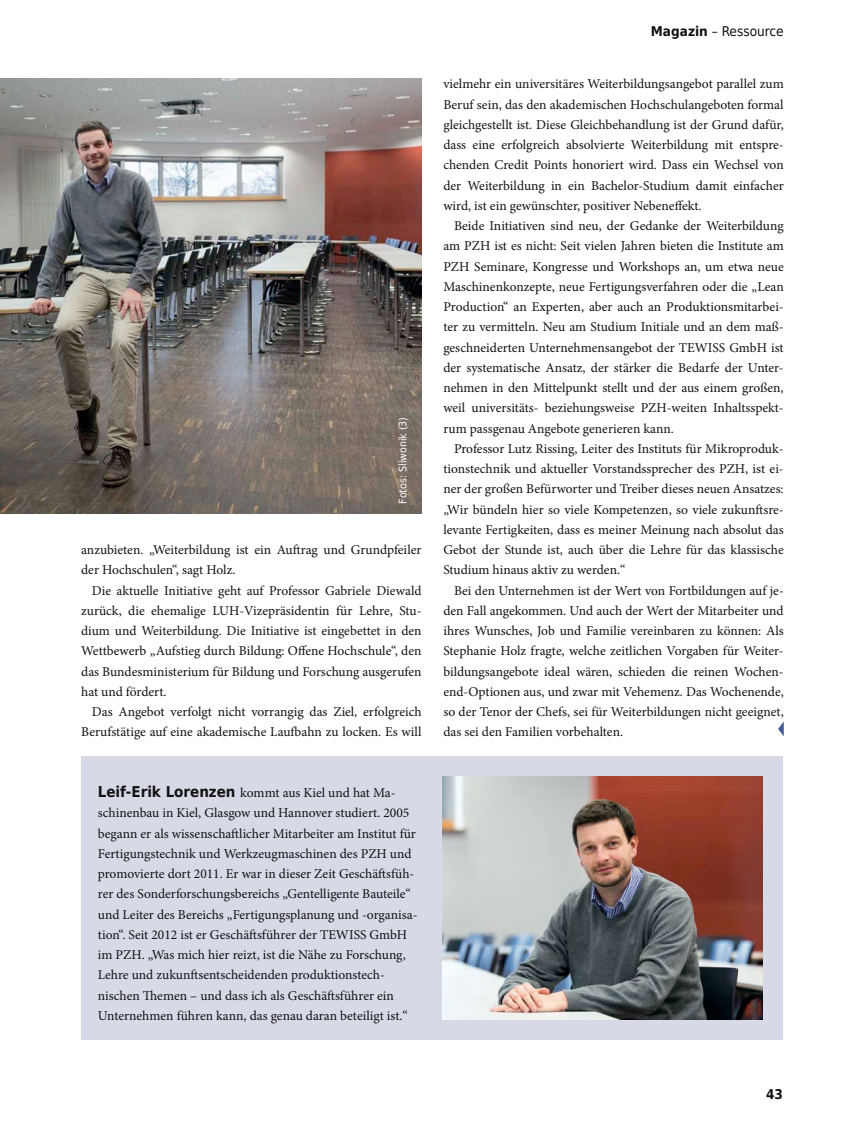
<style>
.page{position:relative;width:851px;height:1127px;background:#fff}
.page>*{position:absolute;margin:0;border:0;box-sizing:border-box;transform-origin:0 0}
.t1{font:13.5px/20.2px "Minion Pro";color:#121212;text-align:justify}
.t2{font:13.5px "DejaVu Sans Condensed";color:#121212}
.t3{font:700 13.5px "DejaVu Sans Condensed";color:#121212}
.t4{font:10.5px "DejaVu Sans Condensed";color:#fff}
.s1{font-family:"DejaVu Sans Condensed";font-weight:700;font-size:15px}
.s2{font-weight:700}
</style>
<div class="page">
<div style="left:81px;top:757px;width:701px;height:282px;background:#d7d9e6"></div>
<svg style="left:778px;top:722px;width:5px;height:14px"></svg>
<img style="left:0;top:78px;width:421px;height:436px">
<img style="left:442px;top:777px;width:320px;height:243px">
<p class="t4" style="left:394px;top:503px;width:88px;rotate:-90deg">Fotos: Sliwonik (3)</p>
<p class="t1" style="left:81px;top:540px;width:342px">anzubieten. „Weiterbildung ist ein Auftrag und Grundpfeiler der Hochschulen“, sagt Holz.</p>
<p class="t1" style="left:81px;top:580px;width:342px;text-indent:11px">Die aktuelle Initiative geht auf Professor Gabriele Diewald zurück, die ehemalige LUH-Vizepräsidentin für Lehre, Stu&shy;dium und Weiterbildung. Die Initiative ist eingebettet in den Wettbewerb „Aufstieg durch Bildung: Offene Hochschule“, den das Bundesministerium für Bildung und Forschung ausgerufen hat und fördert.</p>
<p class="t1" style="left:81px;top:702px;width:342px;text-align:right">Das Angebot verfolgt nicht vorrangig das Ziel, erfolgreich<br>Berufstätige auf eine akademische Laufbahn zu locken. Es will</p>
<p class="t1" style="left:98px;top:783px;width:321px;text-align:left"><span class="s1">Leif-Erik Lorenzen</span> kommt aus Kiel und hat Ma&shy;schinenbau in Kiel, Glasgow und Hannover studiert. 2005 begann er als wissenschaftlicher Mitarbeiter am Institut für Fertigungstechnik und Werkzeugmaschinen des PZH und promovierte dort 2011. Er war in dieser Zeit Geschäftsfüh&shy;rer des Sonderforschungsbereichs „Gentelligente Bauteile“ und Leiter des Bereichs „Fertigungsplanung und -organisa&shy;tion“. Seit 2012 ist er Geschäftsführer der TEWISS GmbH im PZH. „Was mich hier reizt, ist die Nähe zu Forschung, Lehre und zukunftsentscheidenden produktionstech&shy;nischen Themen – und dass ich als Geschäftsführer ein Unternehmen führen kann, das genau daran beteiligt ist.“</p>
<p class="t2" style="left:650px;top:20px;width:134px"><span class="s2">Magazin</span> – Ressource</p>
<p class="t1" style="left:443px;top:74px;width:342px">vielmehr ein universitäres Weiterbildungsangebot parallel zum Beruf sein, das den akademischen Hochschulangeboten formal gleichgestellt ist. Diese Gleichbehandlung ist der Grund dafür, dass eine erfolgreich absolvierte Weiterbildung mit entspre&shy;chenden Credit Points honoriert wird. Dass ein Wechsel von der Weiterbildung in ein Bachelor-Studium damit einfacher wird, ist ein gewünschter, positiver Nebeneffekt.</p>
<p class="t1" style="left:443px;top:216px;width:342px;text-indent:11px">Beide Initiativen sind neu, der Gedanke der Weiterbildung am PZH ist es nicht: Seit vielen Jahren bieten die Institute am PZH Seminare, Kongresse und Workshops an, um etwa neue Maschinenkonzepte, neue Fertigungsverfahren oder die „Lean Production“ an Experten, aber auch an Produktionsmitarbei&shy;ter zu vermitteln. Neu am Studium Initiale und an dem maß&shy;geschneiderten Unternehmensangebot der TEWISS GmbH ist der systematische Ansatz, der stärker die Bedarfe der Unter&shy;nehmen in den Mittelpunkt stellt und der aus einem großen, weil universitäts- beziehungsweise PZH-weiten Inhaltsspekt&shy;rum passgenau Angebote generieren kann.</p>
<p class="t1" style="left:443px;top:438px;width:342px;text-indent:11px">Professor Lutz Rissing, Leiter des Instituts für Mikroproduk&shy;tionstechnik und aktueller Vorstandssprecher des PZH, ist ei&shy;ner der großen Befürworter und Treiber dieses neuen Ansatzes: „Wir bündeln hier so viele Kompetenzen, so viele zukunftsre&shy;levante Fertigkeiten, dass es meiner Meinung nach absolut das Gebot der Stunde ist, auch über die Lehre für das klassische Studium hinaus aktiv zu werden.“</p>
<p class="t1" style="left:443px;top:580px;width:342px;text-indent:11px">Bei den Unternehmen ist der Wert von Fortbildungen auf je&shy;den Fall angekommen. Und auch der Wert der Mitarbeiter und ihres Wunsches, Job und Familie vereinbaren zu können: Als Stephanie Holz fragte, welche zeitlichen Vorgaben für Weiter&shy;bildungsangebote ideal wären, schieden die reinen Wochen&shy;end-Optionen aus, und zwar mit Vehemenz. Das Wochenende, so der Tenor der Chefs, sei für Weiterbildungen nicht geeignet, das sei den Familien vorbehalten.</p>
<p class="t3" style="left:765px;top:1082px;width:18px">43</p>
</div>
